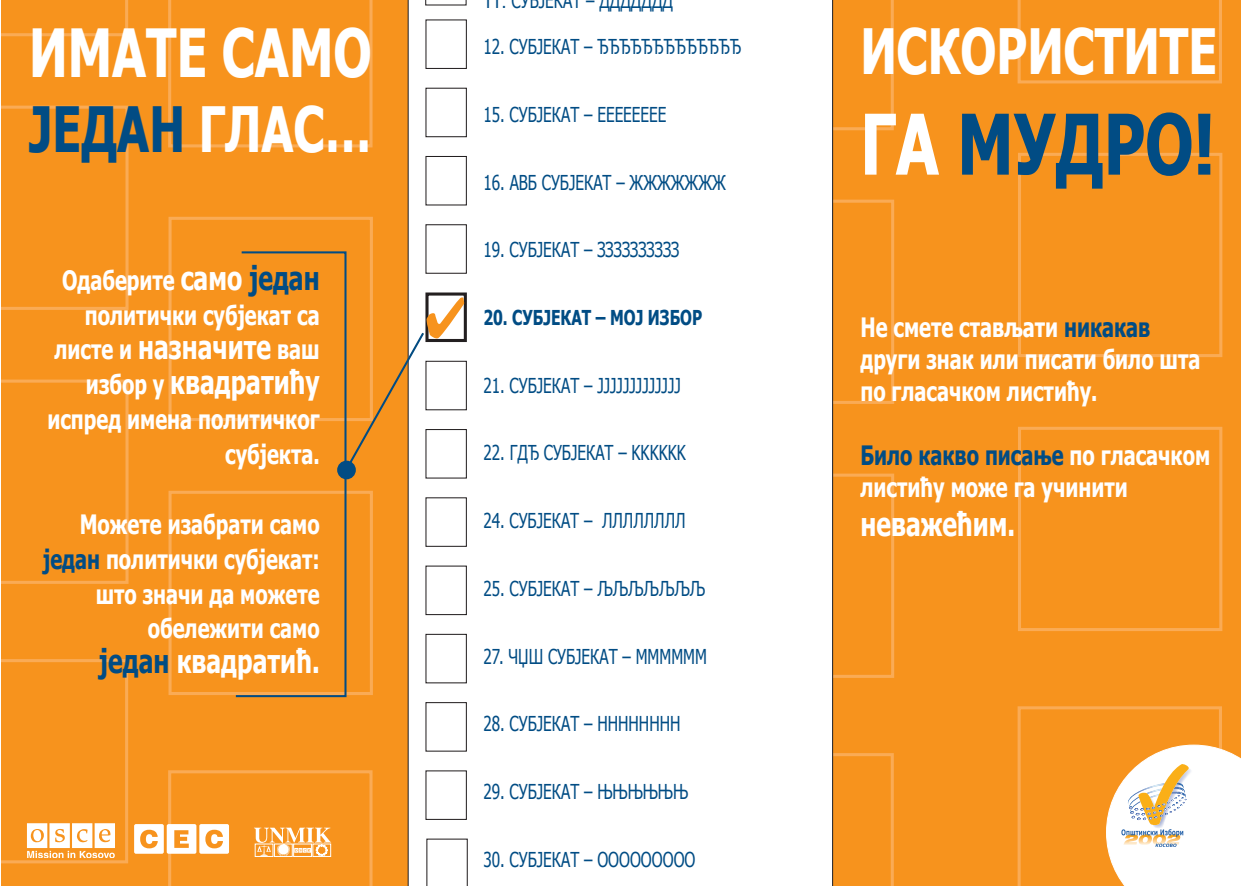
<style>
.page{position:relative;width:1241px;height:886px;background:#fff}
.page>*{position:absolute;margin:0;border:0;box-sizing:border-box;transform-origin:0 0}
.t1{font:700 83.81px "Tahoma";color:#014c84;scale:.75 1}
.t2{font:700 66.25px "Tahoma";color:#fff;scale:.75 1}
.t3{font:700 62.38px "Tahoma";color:#fff;scale:.75 1}
.t4{font:700 62.38px "Tahoma";color:#014c84;scale:.75 1}
.t5{font:700 32.81px "Tahoma";color:#fff;scale:.75 1}
.t6{font:700 26.69px/34.9px "Tahoma";color:#fff;text-align:right;scale:.75 1}
.t7{font:20.5px "Tahoma";color:#014c84;scale:.75 1}
.t8{font:700 20.5px "Tahoma";color:#014c84;scale:.75 1}
.s1{color:#fff}
.s2{font-size:32.81px}
.s3{font-size:32.81px;color:#014c84}
.s4{font-size:26.69px}
.s5{color:#014c84}
.s6{font-family:"Arial Narrow";font-size:22.56px}
</style>
<div class="page">
<div style="left:0;top:0;width:1240px;height:886px;background:#f7931d"></div>
<svg style="left:833px;top:0;width:60px;height:130px"></svg>
<div style="left:819px;top:200px;width:75px;height:204px;border:3px solid #faab55"></div>
<div style="left:819px;top:474px;width:75px;height:204px;border:3px solid #faab55"></div>
<svg style="left:833px;top:753px;width:60px;height:133px"></svg>
<svg style="left:1017px;top:0;width:204px;height:83px"></svg>
<div style="left:1017px;top:153px;width:205px;height:204px;border:3px solid #faab55"></div>
<div style="left:1017px;top:427px;width:205px;height:204px;border:3px solid #faab55"></div>
<svg style="left:168px;top:0;width:204px;height:147px"></svg>
<div style="left:168px;top:217px;width:205px;height:204px;border:3px solid #faab55"></div>
<div style="left:168px;top:491px;width:205px;height:204px;border:3px solid #faab55"></div>
<svg style="left:1px;top:0;width:127px;height:36px"></svg>
<svg style="left:1px;top:106px;width:127px;height:204px"></svg>
<svg style="left:1px;top:380px;width:127px;height:204px"></svg>
<svg style="left:1017px;top:706px;width:223px;height:180px"></svg>
<svg style="left:1px;top:659px;width:127px;height:204px"></svg>
<div style="left:407px;top:0;width:426px;height:886px;background:#fff"></div>
<div style="left:426px;top:20px;width:40px;height:48px;background:#fff"></div>
<div style="left:425px;top:19px;width:42px;height:50px;border:1px solid #231f20"></div>
<div style="left:426px;top:88px;width:40px;height:49px;background:#fff"></div>
<div style="left:425px;top:88px;width:42px;height:49px;border:1px solid #231f20"></div>
<div style="left:426px;top:156px;width:40px;height:49px;background:#fff"></div>
<div style="left:425px;top:156px;width:42px;height:49px;border:1px solid #231f20"></div>
<div style="left:426px;top:225px;width:40px;height:48px;background:#fff"></div>
<div style="left:425px;top:224px;width:42px;height:50px;border:1px solid #231f20"></div>
<div style="left:427px;top:294px;width:38px;height:46px;background:#fff"></div>
<div style="left:425px;top:292px;width:42px;height:50px;border:3px solid #231f20"></div>
<div style="left:426px;top:498px;width:40px;height:48px;background:#fff"></div>
<div style="left:425px;top:497px;width:42px;height:50px;border:1px solid #231f20"></div>
<div style="left:426px;top:566px;width:40px;height:48px;background:#fff"></div>
<div style="left:425px;top:565px;width:42px;height:50px;border:1px solid #231f20"></div>
<div style="left:426px;top:634px;width:40px;height:49px;background:#fff"></div>
<div style="left:425px;top:634px;width:42px;height:49px;border:1px solid #231f20"></div>
<div style="left:426px;top:702px;width:40px;height:49px;background:#fff"></div>
<div style="left:425px;top:702px;width:42px;height:50px;border:1px solid #231f20"></div>
<div style="left:426px;top:771px;width:40px;height:48px;background:#fff"></div>
<div style="left:425px;top:770px;width:42px;height:50px;border:1px solid #231f20"></div>
<svg style="left:234px;top:251px;width:113px;height:447px"></svg>
<svg style="left:425px;top:0;width:41px;height:6px"></svg>
<svg style="left:426px;top:838px;width:41px;height:48px;background:#f3f3f3"></svg>
<div style="left:167px;top:824px;width:29px;height:29px;background:#fff;border-radius:2px"></div>
<div style="left:134px;top:824px;width:30px;height:29px;background:#fff;border-radius:2px"></div>
<svg style="left:140px;top:830px;width:18px;height:18px"></svg>
<svg style="left:168px;top:770px;width:204px;height:116px"></svg>
<hr style="left:0;top:0;width:1px;height:886px;background:#fff">
<svg style="left:340px;top:297px;width:128px;height:180px"></svg>
<p class="t2" style="left:29px;top:7px;width:458px">ИМАТЕ САМО</p>
<p class="t4" style="left:29px;top:85px;width:458px">ЈЕДАН <span class="s1">ГЛАС…</span></p>
<p class="t6" style="left:54px;top:261px;width:355px">Одаберите <span class="s2">само</span> <span class="s3">један </span>политички субјекат са листе и <span class="s2">назначите</span> ваш</p>
<p class="t5" style="left:86px;top:359px;width:313px"><span class="s4">избор у</span> квадратићу</p>
<p class="t6" style="left:47px;top:400px;width:364px">испред имена политичког субјекта.</p>
<p class="t6" style="left:43px;top:505px;width:370px">Можете изабрати само <span class="s5">један</span> политички субјекат: што значи да можете обележити само</p>
<p class="t5" style="left:99px;top:638px;width:295px"><span class="s5">један</span> квадратић.</p>
<p class="t7" style="left:482px;top:-13px;width:256px"><span class="s6">11.</span> СУБЈЕКАТ – ДДДДДДД</p>
<p class="t7" style="left:483px;top:33px;width:345px">12. СУБЈЕКАТ – ЂЂЂЂЂЂЂЂЂЂЂЂЂ</p>
<p class="t7" style="left:483px;top:101px;width:245px">15. СУБЈЕКАТ – ЕЕЕЕЕЕЕЕ</p>
<p class="t7" style="left:483px;top:168px;width:325px">16. ABБ СУБЈЕКАТ – ЖЖЖЖЖЖЖ</p>
<p class="t7" style="left:483px;top:236px;width:263px">19. СУБЈЕКАТ – ЗЗЗЗЗЗЗЗЗЗ</p>
<p class="t8" style="left:483px;top:303px;width:293px">20. СУБЈЕКАТ – МОЈ ИЗБОР</p>
<p class="t7" style="left:483px;top:371px;width:265px">21. СУБЈЕКАТ – ЈЈЈЈЈЈЈЈЈЈЈЈЈ</p>
<p class="t7" style="left:483px;top:439px;width:271px">22. ГДЂ СУБЈЕКАТ – KKKKKK</p>
<p class="t7" style="left:483px;top:507px;width:271px">24. СУБЈЕКАТ – ЛЛЛЛЛЛЛЛ</p>
<p class="t7" style="left:483px;top:575px;width:297px">25. СУБЈЕКАТ – ЉЉЉЉЉЉЉ</p>
<p class="t7" style="left:483px;top:642px;width:299px">27. ЧЏШ СУБЈЕКАТ – ММММММ</p>
<p class="t7" style="left:483px;top:710px;width:264px">28. СУБЈЕКАТ – HHHHHHHH</p>
<p class="t7" style="left:483px;top:778px;width:275px">29. СУБЈЕКАТ – ЊЊЊЊЊЊ</p>
<p class="t7" style="left:483px;top:845px;width:284px">30. СУБЈЕКАТ – OOOOOOOOO</p>
<p class="t3" style="left:860px;top:8px;width:477px">ИСКОРИСТИТЕ</p>
<p class="t1" style="left:860px;top:85px;width:474px"><span class="s1">ГА</span> МУДРО!</p>
<p class="t6" style="left:860px;top:309px;width:455px;line-height:32px;text-align:left">Не смете стављати <span class="s5">никакав </span>други знак или писати било шта по гласачком листићу.</p>
<p class="t6" style="left:860px;top:437px;width:468px;line-height:32px;text-align:left"><span class="s5">Било какво писање</span> по гласачком листићу може га учинити</p>
<p class="t5" style="left:860px;top:501px;width:208px">неважећим.</p>
</div>
